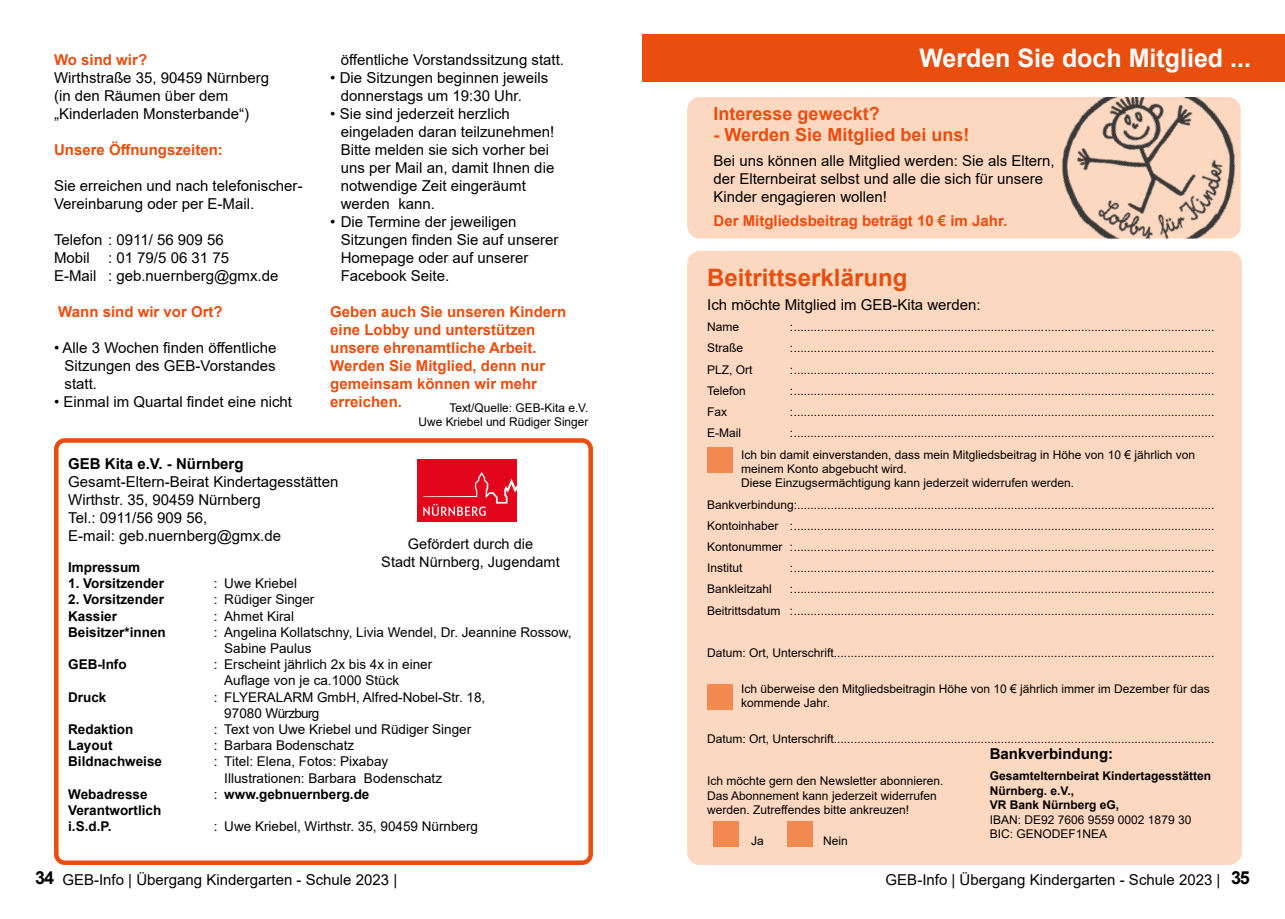
<style>
.page{position:relative;width:1285px;height:919px;background:#fff}
.page>*{position:absolute;margin:0;border:0;box-sizing:border-box;transform-origin:0 0}
.t1{font:700 25.5px "Arial";color:#fff}
.t2{font:700 24px "Arial";color:#e94e0f}
.t3{font:700 18px "Arial";color:#e94e0f}
.t4{font:700 18px "Arial";color:#000}
.t5{font:15px/18px "Arial";color:#000}
.t6{font:700 15px/18px "Arial";color:#e94e0f}
.t7{font:700 15px "Arial";color:#000}
.t8{font:14.55px/17.4px "Arial";color:#000;text-align:center}
.t9{font:13.5px/16.2px "Arial";color:#000}
.t10{font:700 13.5px/16.2px "Arial";color:#000}
.t11{font:12px/14.4px "Arial";color:#000}
.t12{font:700 12px/14.4px "Arial";color:#000}
.s1{font-weight:400}
.s2{font-weight:700;font-size:18px}
</style>
<div class="page">
<div style="left:54px;top:438px;width:539px;height:426px;border:4px solid #e94e0f;border-radius:9px"></div>
<div style="left:417px;top:459px;width:100px;height:63px;background:#e3051b"></div>
<svg style="left:423px;top:472px;width:94px;height:44px"></svg>
<div style="left:687px;top:251px;width:554px;height:613px;background:#fcd8c1;border-radius:13px"></div>
<div style="left:687px;top:97px;width:553px;height:141px;background:#fcd8c1;border-radius:13px"></div>
<img style="left:1061px;top:97px;width:179px;height:141px">
<div style="left:642px;top:34px;width:642px;height:47px;background:#e94e0f"></div>
<div style="left:707px;top:447px;width:25px;height:26px;background:#f18951"></div>
<div style="left:707px;top:684px;width:25px;height:25px;background:#f18951"></div>
<div style="left:713px;top:820px;width:26px;height:26px;background:#f18951"></div>
<div style="left:786px;top:820px;width:26px;height:26px;background:#f18951"></div>
<p class="t6" style="left:54px;top:51px;width:95px">Wo sind wir?</p>
<p class="t5" style="left:54px;top:69px;width:217px">Wirthstraße 35, 90459 Nürnberg (in den Räumen über dem „Kinderladen Monsterbande“)</p>
<p class="t6" style="left:54px;top:141px;width:170px">Unsere Öffnungszeiten:</p>
<p class="t5" style="left:54px;top:177px;width:250px">Sie erreichen und nach telefonischer-<br>Vereinbarung oder per E-Mail.</p>
<p class="t5" style="left:54px;top:231px;width:226px">Telefon : 0911/ 56 909 56<br>Mobil : 01 79/5 06 31 75<br>E-Mail : geb.nuernberg@gmx.de</p>
<p class="t6" style="left:58px;top:303px;width:166px">Wann sind wir vor Ort?</p>
<p class="t5" style="left:64px;top:339px;width:213px;text-align:justify;text-indent:-10px">• Alle 3 Wochen finden öffentliche Sitzungen des GEB-Vorstandes statt.</p>
<p class="t5" style="left:54px;top:393px;width:239px">• Einmal im Quartal findet eine nicht</p>
<p class="t5" style="left:341px;top:51px;width:225px">öffentliche Vorstandssitzung statt.</p>
<p class="t5" style="left:341px;top:69px;width:209px;text-indent:-11px">• Die Sitzungen beginnen jeweils donnerstags um 19:30 Uhr.</p>
<p class="t5" style="left:341px;top:105px;width:215px;text-indent:-11px">• Sie sind jederzeit herzlich eingeladen daran teilzunehmen!<br>Bitte melden sie sich vorher bei uns per Mail an, damit Ihnen die notwendige Zeit eingeräumt werden kann.</p>
<p class="t5" style="left:341px;top:213px;width:219px;text-indent:-11px">• Die Termine der jeweiligen<br>Sitzungen finden Sie auf unserer<br>Homepage oder auf unserer<br>Facebook Seite.</p>
<p class="t6" style="left:330px;top:303px;width:237px">Geben auch Sie unseren Kindern eine Lobby und unterstützen unsere ehrenamtliche Arbeit.<br>Werden Sie Mitglied, denn nur gemeinsam können wir mehr erreichen.</p>
<p class="t11" style="left:418px;top:400px;width:171px;text-align:right">Text/Quelle: GEB-Kita e.V.<br>Uwe Kriebel und Rüdiger Singer</p>
<p class="t7" style="left:68px;top:453px;width:177px">GEB Kita e.V. - Nürnberg</p>
<p class="t5" style="left:68px;top:473px;width:272px">Gesamt-Eltern-Beirat Kindertagesstätten<br>Wirthstr. 35, 90459 Nürnberg<br>Tel.: 0911/56 909 56,<br>E-mail: geb.nuernberg@gmx.de</p>
<p class="t8" style="left:381px;top:535px;width:180px">Gefördert durch die<br>Stadt Nürnberg, Jugendamt</p>
<p class="t10" style="left:68px;top:559px;width:74px">Impressum</p>
<p class="t10" style="left:68px;top:575px;width:97px">1. Vorsitzender</p>
<p class="t9" style="left:214px;top:575px;width:85px">: Uwe Kriebel</p>
<p class="t10" style="left:68px;top:591px;width:97px">2. Vorsitzender</p>
<p class="t9" style="left:214px;top:591px;width:102px">: Rüdiger Singer</p>
<p class="t10" style="left:68px;top:608px;width:50px">Kassier</p>
<p class="t9" style="left:214px;top:607px;width:82px">: Ahmet Kiral</p>
<p class="t10" style="left:68px;top:624px;width:99px">Beisitzer*innen</p>
<p class="t9" style="left:224px;top:623px;width:348px;text-indent:-11px">: Angelina Kollatschny, Livia Wendel, Dr. Jeannine Rossow,<br>Sabine Paulus</p>
<p class="t10" style="left:68px;top:656px;width:60px">GEB-Info</p>
<p class="t9" style="left:224px;top:656px;width:209px;text-indent:-11px">: Erscheint jährlich 2x bis 4x in einer<br>Auflage von je ca.1000 Stück</p>
<p class="t10" style="left:68px;top:689px;width:40px">Druck</p>
<p class="t9" style="left:224px;top:688px;width:262px;text-indent:-11px">: FLYERALARM GmbH, Alfred-Nobel-Str. 18,<br>97080 Würzburg</p>
<p class="t10" style="left:68px;top:721px;width:67px">Redaktion</p>
<p class="t9" style="left:214px;top:721px;width:259px">: Text von Uwe Kriebel und Rüdiger Singer</p>
<p class="t10" style="left:68px;top:737px;width:46px">Layout</p>
<p class="t9" style="left:214px;top:737px;width:142px">: Barbara Bodenschatz</p>
<p class="t10" style="left:68px;top:753px;width:95px">Bildnachweise</p>
<p class="t9" style="left:224px;top:753px;width:219px;text-indent:-11px">: Titel: Elena, Fotos: Pixabay<br>Illustrationen: Barbara Bodenschatz</p>
<p class="t10" style="left:68px;top:786px;width:81px">Webadresse</p>
<p class="t10" style="left:214px;top:786px;width:157px"><span class="s1">:</span> www.gebnuernberg.de</p>
<p class="t10" style="left:68px;top:802px;width:95px">Verantwortlich i.S.d.P.</p>
<p class="t9" style="left:214px;top:818px;width:266px">: Uwe Kriebel, Wirthstr. 35, 90459 Nürnberg</p>
<h1 class="t1" style="left:919px;top:40px;width:333px">Werden Sie doch Mitglied ...</h1>
<h3 class="t3" style="left:713px;top:101px;width:168px">Interesse geweckt?</h3>
<h3 class="t3" style="left:713px;top:122px;width:257px">- Werden Sie Mitglied bei uns!</h3>
<p class="t5" style="left:713px;top:151px;width:342px">Bei uns können alle Mitglied werden: Sie als Eltern, der Elternbeirat selbst und alle die sich für unsere<br>Kinder engagieren wollen!</p>
<p class="t6" style="left:713px;top:212px;width:295px">Der Mitgliedsbeitrag beträgt 10 € im Jahr.</p>
<h2 class="t2" style="left:707px;top:260px;width:202px">Beitrittserklärung</h2>
<p class="t5" style="left:707px;top:295px;width:275px">Ich möchte Mitglied im GEB-Kita werden:</p>
<p class="t11" style="left:707px;top:320px;width:34px">Name</p>
<p class="t11" style="left:789px;top:320px;width:426px">:..............................................................................................................................</p>
<p class="t11" style="left:707px;top:341px;width:38px">Straße</p>
<p class="t11" style="left:789px;top:341px;width:426px">:..............................................................................................................................</p>
<p class="t11" style="left:707px;top:362px;width:47px">PLZ, Ort</p>
<p class="t11" style="left:789px;top:362px;width:426px">:..............................................................................................................................</p>
<p class="t11" style="left:707px;top:383px;width:40px">Telefon</p>
<p class="t11" style="left:789px;top:383px;width:426px">:..............................................................................................................................</p>
<p class="t11" style="left:707px;top:404px;width:22px">Fax</p>
<p class="t11" style="left:789px;top:404px;width:426px">:..............................................................................................................................</p>
<p class="t11" style="left:707px;top:426px;width:35px">E-Mail</p>
<p class="t11" style="left:741px;top:422px;width:475px;line-height:21.1px;text-indent:48px">:..............................................................................................................................<br>Ich bin damit einverstanden, dass mein Mitgliedsbeitrag in Höhe von 10 € jährlich von</p>
<p class="t11" style="left:741px;top:461px;width:334px">meinem Konto abgebucht wird.<br>Diese Einzugsermächtigung kann jederzeit widerrufen werden.</p>
<p class="t11" style="left:707px;top:493px;width:509px;line-height:21.1px;text-align:justify">Bankverbindung:.............................................................................................................................<br>Kontoinhaber :..............................................................................................................................<br>Kontonummer :..............................................................................................................................<br>Institut</p>
<p class="t11" style="left:789px;top:560px;width:426px">:..............................................................................................................................</p>
<p class="t11" style="left:707px;top:582px;width:66px">Bankleitzahl</p>
<p class="t11" style="left:707px;top:578px;width:509px;line-height:21.1px;text-align:right">:..............................................................................................................................<br>Beitrittsdatum :..............................................................................................................................</p>
<p class="t11" style="left:707px;top:645px;width:508px">Datum: Ort, Unterschrift..................................................................................................................</p>
<p class="t11" style="left:741px;top:681px;width:470px">Ich überweise den Mitgliedsbeitragin Höhe von 10 € jährlich immer im Dezember für das kommende Jahr.</p>
<p class="t11" style="left:707px;top:731px;width:508px">Datum: Ort, Unterschrift..................................................................................................................</p>
<p class="t11" style="left:707px;top:773px;width:238px">Ich möchte gern den Newsletter abonnieren.<br>Das Abonnement kann jederzeit widerrufen werden. Zutreffendes bitte ankreuzen!</p>
<p class="t11" style="left:751px;top:833px;width:14px">Ja</p>
<p class="t11" style="left:823px;top:833px;width:26px">Nein</p>
<p class="t7" style="left:989px;top:743px;width:125px">Bankverbindung:</p>
<p class="t12" style="left:989px;top:769px;width:223px">Gesamtelternbeirat Kindertagesstätten<br>Nürnberg. e.V.,<br>VR Bank Nürnberg eG,</p>
<p class="t11" style="left:989px;top:812px;width:203px">IBAN: DE92 7606 9559 0002 1879 30<br>BIC: GENODEF1NEA</p>
<p class="t5" style="left:35px;top:870px;width:363px"><span class="s2">34</span> GEB-Info | Übergang Kindergarten - Schule 2023 |</p>
<p class="t5" style="left:885px;top:870px;width:336px">GEB-Info | Übergang Kindergarten - Schule 2023 |</p>
<h3 class="t4" style="left:1230px;top:865px;width:20px">35</h3>
</div>
